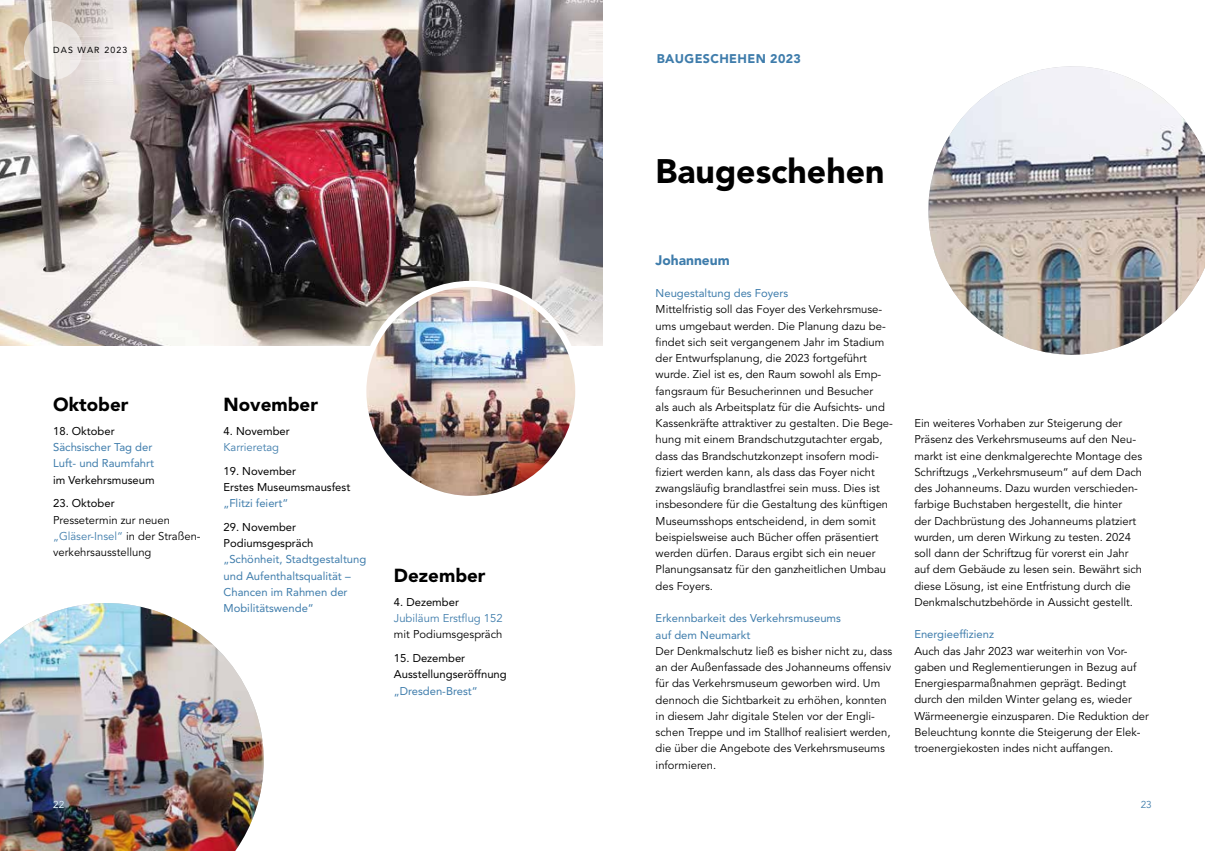
<style>
.page{position:relative;width:1205px;height:851px;background:#fff}
.page>*{position:absolute;margin:0;border:0;box-sizing:border-box;transform-origin:0 0}
.t1{font:900 33.75px "Avenir LT Std";color:#000}
.t2{font:900 18.75px "Avenir LT Std";color:#000}
.t3{font:900 13.75px "Avenir LT Std";color:#3e7cab}
.t4{font:900 12.5px "Avenir LT Std";letter-spacing:.03em;color:#3e7cab}
.t5{font:11.25px/16.2px "Avenir LT Std";color:#000}
.t6{font:11.25px/16.2px "Avenir LT Std";color:#3e7cab}
.t7{font:11.25px/16.2px "Avenir LT Std";color:#000}
.t8{font:11.25px "Avenir LT Std";color:#3e7cab}
.t9{font:10px "Avenir LT Std";color:#3e7cab}
.t10{font:10px "Avenir LT Std";color:#fff}
.t11{font:8.75px "Avenir LT Std";letter-spacing:.13em;color:#000}
.s1{color:#3e7cab}
</style>
<div class="page">
<img style="left:0;top:603px;width:264px;height:247px">
<img style="left:0;top:0;width:602px;height:345px">
<img style="left:363px;top:284px;width:215px;height:215px;border-radius:107px">
<div style="left:360px;top:281px;width:221px;height:221px;border:6px solid #fff;border-radius:50%"></div>
<img style="left:928px;top:66px;width:277px;height:289px">
<svg style="left:24px;top:21px;width:58px;height:59px;background:#dcd8d6"></svg>
<p class="t11" style="left:53px;top:45px;width:76px">DAS WAR 2023</p>
<h2 class="t2" style="left:53px;top:393px;width:77px">Oktober</h2>
<p class="t7" style="left:53px;top:422px;width:63px">18. Oktober</p>
<p class="t6" style="left:53px;top:439px;width:102px">Sächsischer Tag der<br>Luft- und Raumfahrt</p>
<p class="t7" style="left:53px;top:471px;width:103px">im Verkehrsmuseum</p>
<p class="t7" style="left:53px;top:495px;width:63px">23. Oktober</p>
<p class="t5" style="left:53px;top:511px;width:149px">Pressetermin zur neuen <span class="s1">„Gläser-Insel“</span> in der Straßen&shy;verkehrsausstellung</p>
<h2 class="t2" style="left:224px;top:393px;width:96px">November</h2>
<p class="t7" style="left:224px;top:422px;width:68px">4. November</p>
<p class="t8" style="left:224px;top:440px;width:57px">Karrieretag</p>
<p class="t7" style="left:224px;top:462px;width:128px">19. November<br>Erstes Museumsmausfest</p>
<p class="t6" style="left:224px;top:495px;width:66px">„Flitzi feiert“</p>
<p class="t7" style="left:224px;top:519px;width:91px">29. November<br>Podiumsgespräch</p>
<p class="t6" style="left:224px;top:551px;width:144px">„Schönheit, Stadtgestaltung und Aufenthaltsqualität –<br>Chancen im Rahmen der<br>Mobilitätswende“</p>
<h2 class="t2" style="left:394px;top:564px;width:93px">Dezember</h2>
<p class="t7" style="left:394px;top:593px;width:67px">4. Dezember</p>
<p class="t8" style="left:394px;top:611px;width:110px">Jubiläum Erstflug 152</p>
<p class="t5" style="left:394px;top:626px;width:110px">mit Podiumsgespräch</p>
<p class="t7" style="left:394px;top:650px;width:114px">15. Dezember<br>Ausstellungseröffnung</p>
<p class="t6" style="left:394px;top:682px;width:85px">„Dresden-Brest“</p>
<p class="t10" style="left:53px;top:798px;width:13px">22</p>
<p class="t4" style="left:657px;top:51px;width:146px">BAUGESCHEHEN 2023</p>
<h1 class="t1" style="left:656px;top:151px;width:230px">Baugeschehen</h1>
<p class="t3" style="left:656px;top:251px;width:76px">Johanneum</p>
<p class="t6" style="left:656px;top:285px;width:134px">Neugestaltung des Foyers</p>
<p class="t5" style="left:656px;top:301px;width:239px">Mittelfristig soll das Foyer des Verkehrsmuse&shy;ums umgebaut werden. Die Planung dazu be&shy;findet sich seit vergangenem Jahr im Stadium der Entwurfsplanung, die 2023 fortgeführt wurde. Ziel ist es, den Raum sowohl als Emp&shy;fangsraum für Besucherinnen und Besucher<br>als auch als Arbeitsplatz für die Aufsichts- und Kassenkräfte attraktiver zu gestalten. Die Bege&shy;hung mit einem Brandschutzgutachter ergab, dass das Brandschutzkonzept insofern modi&shy;fiziert werden kann, als dass das Foyer nicht zwangsläufig brandlastfrei sein muss. Dies ist insbesondere für die Gestaltung des künftigen Museumsshops entscheidend, in dem somit beispielsweise auch Bücher offen präsentiert werden dürfen. Daraus ergibt sich ein neuer Planungsansatz für den ganzheitlichen Umbau des Foyers.</p>
<p class="t6" style="left:656px;top:610px;width:187px">Erkennbarkeit des Verkehrsmuseums auf dem Neumarkt</p>
<p class="t5" style="left:656px;top:643px;width:238px">Der Denkmalschutz ließ es bisher nicht zu, dass an der Außenfassade des Johanneums offensiv für das Verkehrsmuseum geworben wird. Um dennoch die Sichtbarkeit zu erhöhen, konnten in diesem Jahr digitale Stelen vor der Engli&shy;schen Treppe und im Stallhof realisiert werden, die über die Angebote des Verkehrsmuseums informieren.</p>
<p class="t5" style="left:914px;top:415px;width:229px">Ein weiteres Vorhaben zur Steigerung der Präsenz des Verkehrsmuseums auf den Neu&shy;markt ist eine denkmalgerechte Montage des Schriftzugs „Verkehrsmuseum“ auf dem Dach des Johanneums. Dazu wurden verschieden&shy;farbige Buchstaben hergestellt, die hinter<br>der Dachbrüstung des Johanneums platziert wurden, um deren Wirkung zu testen. 2024 soll dann der Schriftzug für vorerst ein Jahr auf dem Gebäude zu lesen sein. Bewährt sich diese Lösung, ist eine Entfristung durch die Denkmalschutzbehörde in Aussicht gestellt.</p>
<p class="t6" style="left:914px;top:626px;width:81px">Energieeffizienz</p>
<p class="t5" style="left:914px;top:643px;width:236px">Auch das Jahr 2023 war weiterhin von Vor&shy;gaben und Reglementierungen in Bezug auf Energiesparmaßnahmen geprägt. Bedingt durch den milden Winter gelang es, wieder Wärmeenergie einzusparen. Die Reduktion der Beleuchtung konnte die Steigerung der Elek&shy;troenergiekosten indes nicht auffangen.</p>
<p class="t9" style="left:1140px;top:798px;width:13px">23</p>
</div>
